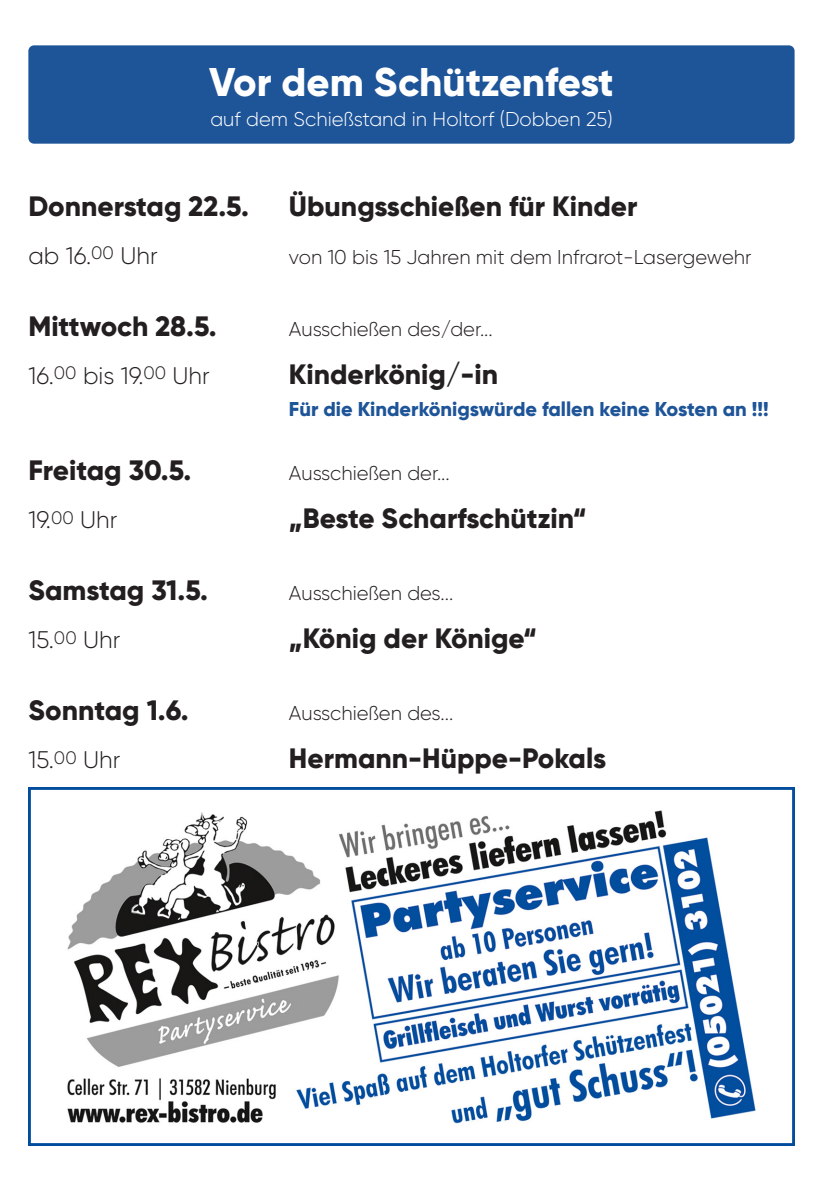
<style>
.page{position:relative;width:840px;height:1191px;background:#fff}
.page>*{position:absolute;margin:0;border:0;box-sizing:border-box;transform-origin:0 0}
.t1{font:800 40px "Gilroy";color:#fff}
.t2{font:800 28px "Gilroy";color:#231f20}
.t3{font:300 24px "Gilroy";color:#231f20}
.t4{font:300 20px "Gilroy";color:#231f20}
.t5{font:800 20px "Gilroy";color:#1e5498}
.t6{font:300 20px "Gilroy";color:#fff}
</style>
<div class="page">
<img style="left:28px;top:787px;width:766px;height:358px">
<div style="left:28px;top:45px;width:766px;height:99px;background:#1e5498;border-radius:6px"></div>
<h1 class="t1" style="left:209px;top:57px;width:406px">Vor dem Schützenfest</h1>
<p class="t6" style="left:210px;top:106px;width:403px">auf dem Schießstand in Holtorf (Dobben 25)</p>
<p class="t2" style="left:28px;top:189px;width:222px">Donnerstag 22.5.</p>
<p class="t3" style="left:28px;top:241px;width:131px">ab 16.<sup>00</sup> Uhr</p>
<p class="t2" style="left:28px;top:309px;width:190px">Mittwoch 28.5.</p>
<p class="t3" style="left:28px;top:361px;width:183px">16.<sup>00</sup> bis 19.<sup>00</sup> Uhr</p>
<p class="t2" style="left:28px;top:453px;width:164px">Freitag 30.5.</p>
<p class="t3" style="left:28px;top:505px;width:90px">19.<sup>00</sup> Uhr</p>
<p class="t2" style="left:28px;top:573px;width:181px">Samstag 31.5.</p>
<p class="t3" style="left:28px;top:625px;width:93px">15.<sup>00</sup> Uhr</p>
<p class="t2" style="left:28px;top:693px;width:162px">Sonntag 1.6.</p>
<p class="t3" style="left:28px;top:745px;width:93px">15.<sup>00</sup> Uhr</p>
<p class="t2" style="left:289px;top:189px;width:350px">Übungsschießen für Kinder</p>
<p class="t4" style="left:289px;top:245px;width:463px">von 10 bis 15 Jahren mit dem Infrarot-Lasergewehr</p>
<p class="t4" style="left:289px;top:317px;width:205px">Ausschießen des/der...</p>
<p class="t2" style="left:289px;top:357px;width:211px">Kinderkönig/-in</p>
<p class="t5" style="left:289px;top:396px;width:481px">Für die Kinderkönigswürde fallen keine Kosten an !!!</p>
<p class="t4" style="left:289px;top:461px;width:162px">Ausschießen der...</p>
<p class="t2" style="left:289px;top:501px;width:299px">„Beste Scharfschützin“</p>
<p class="t4" style="left:289px;top:581px;width:166px">Ausschießen des...</p>
<p class="t2" style="left:289px;top:621px;width:249px">„König der Könige“</p>
<p class="t4" style="left:289px;top:701px;width:166px">Ausschießen des...</p>
<p class="t2" style="left:289px;top:741px;width:319px">Hermann-Hüppe-Pokals</p>
</div>
